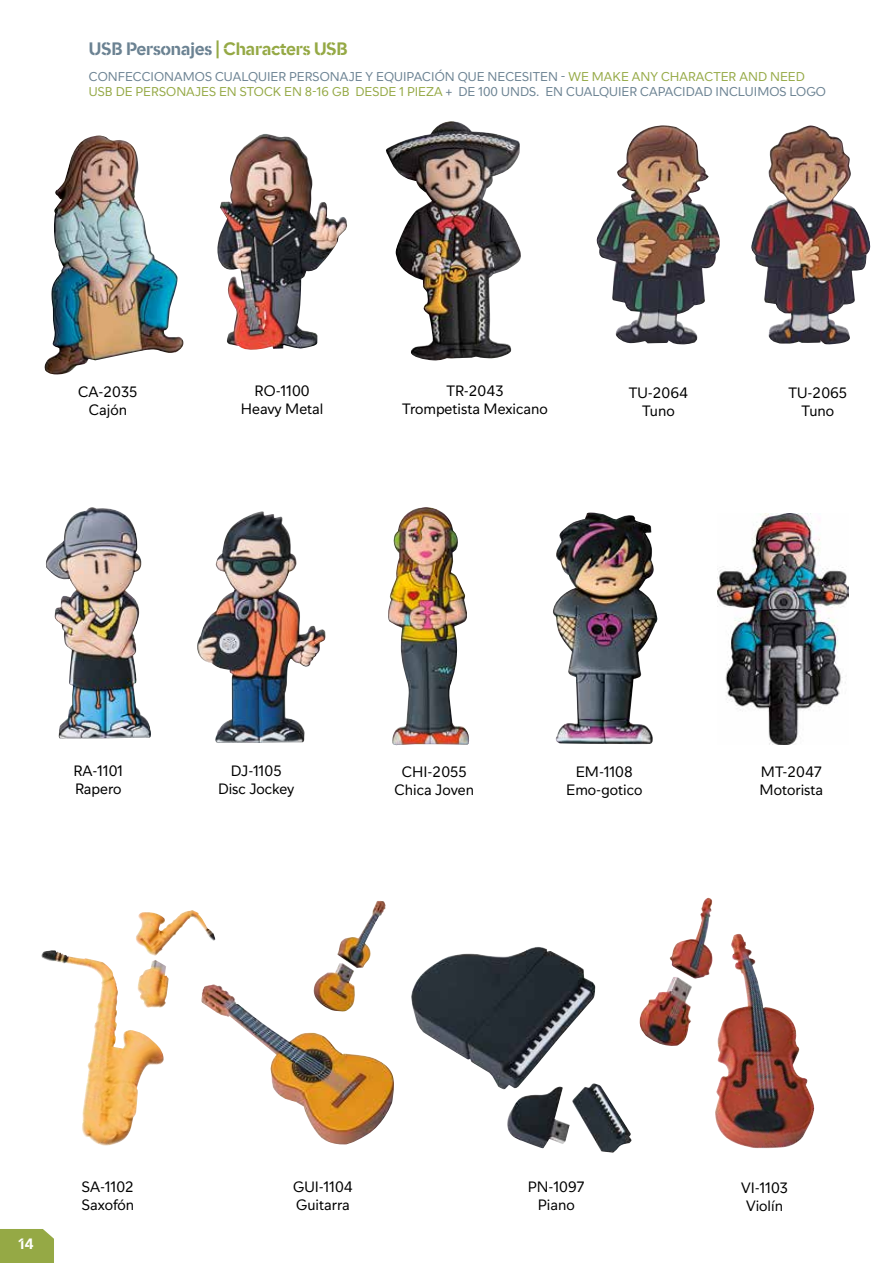
<style>
.page{position:relative;width:893px;height:1263px;background:#fff}
.page>*{position:absolute;margin:0;border:0;box-sizing:border-box;transform-origin:0 0}
.t1{font:18px "Travel Stencil";color:#95a945}
.t2{font:15px/18px "Travel";color:#000;text-align:center}
.t3{font:15px "Travel Stencil";color:#fff}
.t4{font:12.75px/15.3px "Travel";letter-spacing:.005em;color:#6b8292}
.s1{color:#6b8292}
.s2{color:#95a945}
</style>
<div class="page">
<div style="left:0;top:1229px;width:54px;height:34px;background:#95a945"></div>
<img style="left:715px;top:934px;width:100px;height:214px">
<img style="left:41px;top:950px;width:123px;height:196px">
<img style="left:135px;top:910px;width:80px;height:99px">
<img style="left:201px;top:984px;width:193px;height:161px">
<img style="left:411px;top:947px;width:184px;height:143px">
<img style="left:313px;top:901px;width:73px;height:111px">
<img style="left:505px;top:1083px;width:127px;height:70px">
<img style="left:639px;top:898px;width:74px;height:148px">
<img style="left:386px;top:121px;width:135px;height:239px">
<img style="left:597px;top:125px;width:123px;height:219px">
<img style="left:751px;top:125px;width:119px;height:219px">
<img style="left:217px;top:134px;width:130px;height:216px">
<img style="left:197px;top:511px;width:128px;height:232px">
<img style="left:553px;top:512px;width:105px;height:232px">
<img style="left:46px;top:507px;width:105px;height:232px">
<img style="left:388px;top:507px;width:81px;height:238px">
<img style="left:717px;top:514px;width:132px;height:231px">
<img style="left:45px;top:136px;width:138px;height:238px">
<p class="t1" style="left:89px;top:37px;width:260px"><span class="s1">USB Personajes</span> | Characters USB</p>
<p class="t4" style="left:89px;top:69px;width:739px">CONFECCIONAMOS CUALQUIER PERSONAJE Y EQUIPACIÓN QUE NECESITEN - <span class="s2">WE MAKE ANY CHARACTER AND NEED<br>USB DE PERSONAJES EN STOCK EN 8-16 GB DESDE 1 PIEZA</span> + DE 100 UNDS. EN CUALQUIER CAPACIDAD INCLUIMOS LOGO</p>
<p class="t2" style="left:78px;top:383px;width:61px">CA-2035<br>Cajón</p>
<p class="t2" style="left:241px;top:382px;width:84px">RO-1100<br>Heavy Metal</p>
<p class="t2" style="left:402px;top:382px;width:147px">TR-2043<br>Trompetista Mexicano</p>
<p class="t2" style="left:629px;top:384px;width:61px">TU-2064<br>Tuno</p>
<p class="t2" style="left:788px;top:384px;width:60px">TU-2065<br>Tuno</p>
<p class="t2" style="left:218px;top:762px;width:78px">DJ-1105<br>Disc Jockey</p>
<p class="t2" style="left:394px;top:763px;width:81px">CHI-2055<br>Chica Joven</p>
<p class="t2" style="left:73px;top:762px;width:51px;text-align:left">RA-1101<br>Rapero</p>
<p class="t2" style="left:760px;top:763px;width:65px;text-align:left">MT-2047<br>Motorista</p>
<p class="t2" style="left:566px;top:763px;width:78px">EM-1108<br>Emo-gotico</p>
<p class="t3" style="left:19px;top:1234px;width:16px">14</p>
<p class="t2" style="left:82px;top:1177px;width:54px;text-align:left">SA-1102<br>Saxofón</p>
<p class="t2" style="left:293px;top:1177px;width:61px;text-align:left">GUI-1104<br>Guitarra</p>
<p class="t2" style="left:528px;top:1177px;width:58px">PN-1097<br>Piano</p>
<p class="t2" style="left:741px;top:1178px;width:48px">VI-1103<br>Violín</p>
</div>
